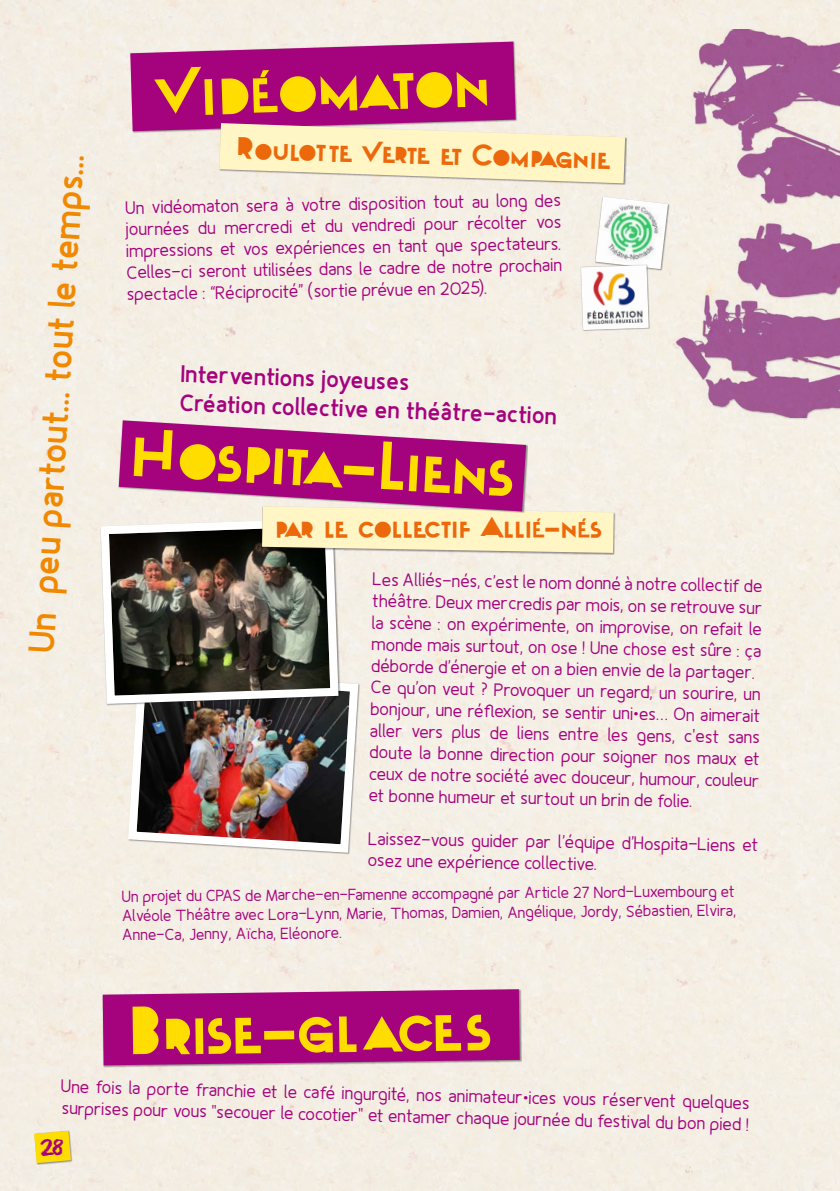
<style>
.page{position:relative;width:840px;height:1191px;background:#fff}
.page>*{position:absolute;margin:0;border:0;box-sizing:border-box;transform-origin:0 0}
.t1{font:72px "Explosion";color:#fd0}
.t2{font:900 36.2px "Fineness Pro";color:#f08800}
.t3{font:32.4px "Explosion";color:#eb690b}
.t4{font:900 24px/28.8px "Fineness Pro";color:#a5027d}
.t5{font:20px "Blemished";color:#a5027d}
.t6{font:18px/21.6px "Fineness Pro";color:#a5027d}
.t7{font:16px/19px "Fineness Pro";color:#a5027d}
</style>
<div class="page">
<div style="left:675px;top:29px;width:164px;height:391px;background:#1a171c;opacity:.45"></div>
<img style="left:124px;top:666px;width:238px;height:191px">
<img style="left:96px;top:514px;width:246px;height:194px">
<div style="left:261px;top:506px;width:354px;height:49px;background:#1a171c;opacity:.45"></div>
<div style="left:102px;top:988px;width:419px;height:79px;background:#1a171c;opacity:.45"></div>
<svg style="left:103px;top:989px;width:416px;height:76px;background:#a81182"></svg>
<div style="left:219px;top:123px;width:407px;height:62px;background:#1a171c;opacity:.45"></div>
<svg style="left:130px;top:42px;width:494px;height:141px;background:#d489ae"></svg>
<svg style="left:119px;top:420px;width:494px;height:133px;background:#c882a7"></svg>
<div style="left:594px;top:196px;width:75px;height:75px;background:#1a171c;opacity:.45"></div>
<img style="left:595px;top:197px;width:72px;height:72px">
<div style="left:580px;top:264px;width:69px;height:67px;background:#1a171c;opacity:.45"></div>
<img style="left:580px;top:265px;width:68px;height:65px">
<div style="left:34px;top:1130px;width:39px;height:35px;background:#1a171c;opacity:.45"></div>
<svg style="left:34px;top:1130px;width:37px;height:33px"></svg>
<h2 class="t2" style="left:17px;top:649px;width:501px;rotate:-86deg">Un peu partout... tout le temps...</h2>
<h1 class="t1" style="left:155px;top:58px;width:334px;rotate:-2deg">Vidéomaton</h1>
<h3 class="t3" style="left:237px;top:131px;width:375px;rotate:2deg">Roulotte Verte et Compagnie</h3>
<p class="t6" style="left:126px;top:197px;width:437px;text-align:justify;rotate:-1deg">Un vidéomaton sera à votre disposition tout au long des journées du mercredi et du vendredi pour récolter vos impressions et vos expériences en tant que spectateurs.<br>Celles-ci seront utilisées dans le cadre de notre prochain spectacle : “Réciprocité” (sortie prévue en 2025).</p>
<h3 class="t4" style="left:182px;top:359px;width:379px;rotate:2deg">Interventions joyeuses<br>Création collective en théâtre-action</h3>
<h1 class="t1" style="left:133px;top:417px;width:385px;rotate:3deg">Hospita-Liens</h1>
<h3 class="t3" style="left:275px;top:511px;width:328px">par le collectif Allié-nés</h3>
<p class="t6" style="left:373px;top:568px;width:391px;rotate:1deg">Les Alliés-nés, c’est le nom donné à notre collectif de théâtre. Deux mercredis par mois, on se retrouve sur la scène : on expérimente, on improvise, on refait le monde mais surtout, on ose ! Une chose est sûre : ça déborde d’énergie et on a bien envie de la partager.<br>Ce qu’on veut ? Provoquer un regard, un sourire, un bonjour, une réfl exion, se sentir uni·es… On aimerait aller vers plus de liens entre les gens, c'est sans doute la bonne direction pour soigner nos maux et ceux de notre société avec douceur, humour, couleur et bonne humeur et surtout un brin de folie.</p>
<p class="t6" style="left:369px;top:827px;width:391px;rotate:1deg">Laissez-vous guider par l’équipe d’Hospita-Liens et osez une expérience collective.</p>
<p class="t7" style="left:122px;top:884px;width:615px">Un projet du CPAS de Marche-en-Famenne accompagné par Article 27 Nord-Luxembourg et<br>Alvéole Théâtre avec Lora-Lynn, Marie, Thomas, Damien, Angélique, Jordy, Sébastien, Elvira,</p>
<p class="t7" style="left:123px;top:924px;width:221px">Anne-Ca, Jenny, Aïcha, Eléonore.</p>
<h1 class="t1" style="left:127px;top:996px;width:365px;rotate:-1deg">Brise-glaces</h1>
<p class="t6" style="left:62px;top:1077px;width:690px;rotate:1deg">Une fois la porte franchie et le café ingurgité, nos animateur·ices vous réservent quelques surprises pour vous "secouer le cocotier" et entamer chaque journée du festival du bon pied !</p>
<p class="t5" style="left:41px;top:1133px;width:25px">28</p>
</div>
